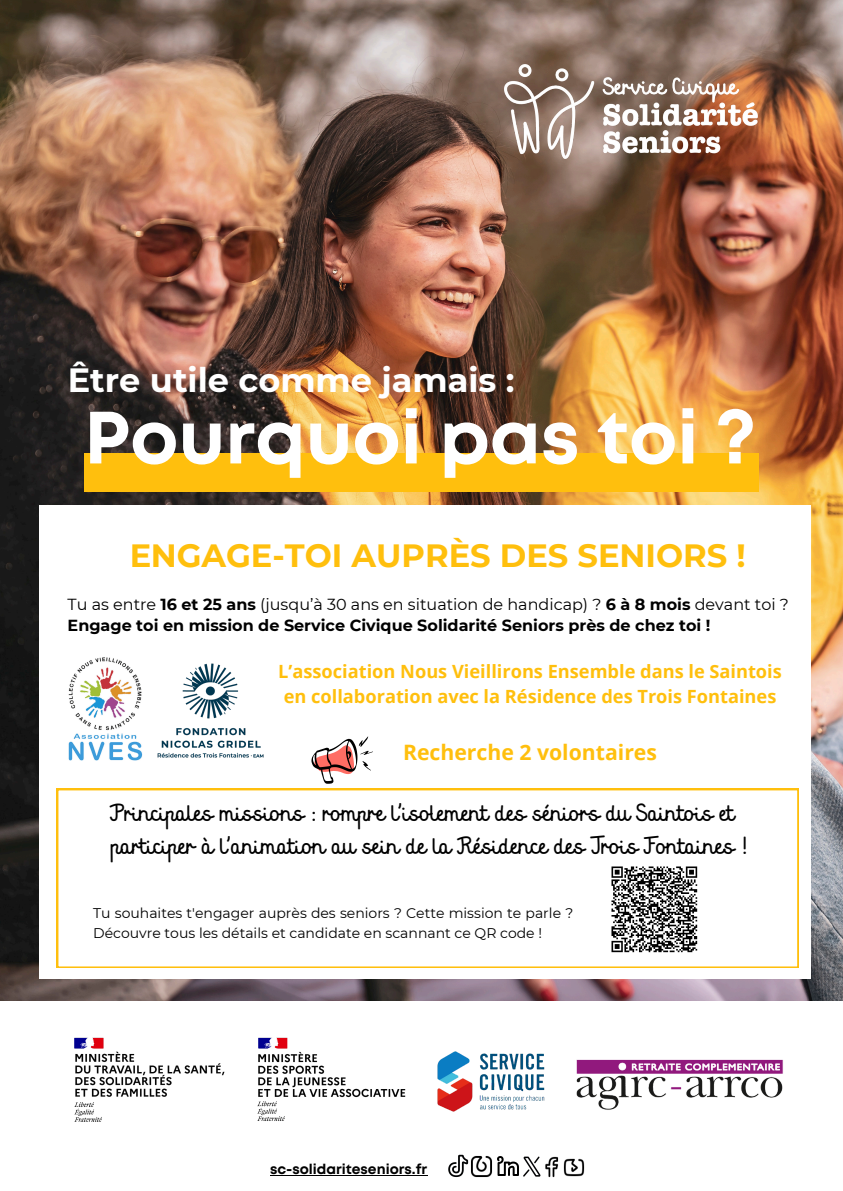
<style>
.page{position:relative;width:843px;height:1191px;background:#fff}
.page>*{position:absolute;margin:0;border:0;box-sizing:border-box;transform-origin:0 0}
.t1{font:700 73.8px "Mont";color:#fff}
.t2{font:700 33.6px "Montserrat";color:#fff}
.t3{font:700 32.1px "Montserrat";color:#ffbf0d}
.t4{font:23.2px/32.2px "Mrs White";letter-spacing:-.02em;color:#000}
.t5{font:700 21.2px "Open Sans";color:#ffbf0d}
.t6{font:700 18.2px/24.7px "Open Sans";color:#ffbf0d}
.t7{font:700 16px/21.7px "Montserrat";color:#000}
.t8{font:14px/19.5px "Montserrat";color:#000}
.t9{font:700 14px "Mont";color:#000}
.s1{font-weight:400}
</style>
<div class="page">
<img style="left:0;top:0;width:842px;height:999px">
<div style="left:84px;top:453px;width:674px;height:38px;background:#ffbf0d"></div>
<div style="left:39px;top:505px;width:771px;height:473px;background:#fff"></div>
<svg style="left:57px;top:788px;width:741px;height:179px"></svg>
<img style="left:545px;top:1157px;width:14px;height:19px">
<img style="left:497px;top:1157px;width:22px;height:19px">
<img style="left:448px;top:1157px;width:44px;height:20px">
<img style="left:563px;top:1158px;width:21px;height:19px">
<img style="left:523px;top:1157px;width:18px;height:19px">
<img style="left:504px;top:64px;width:253px;height:95px">
<img style="left:74px;top:1037px;width:709px;height:120px">
<img style="left:68px;top:657px;width:75px;height:103px">
<img style="left:606px;top:861px;width:96px;height:96px">
<img style="left:157px;top:663px;width:107px;height:95px">
<svg style="left:311px;top:736px;width:62px;height:47px"></svg>
<svg style="left:270px;top:1175px;width:158px;height:1px"></svg>
<hr style="left:270px;top:1174px;width:157px;height:1px;background:#000">
<h2 class="t2" style="left:68px;top:359px;width:448px">Être utile comme jamais :</h2>
<h1 class="t1" style="left:84px;top:410px;width:673px">Pourquoi pas toi ?</h1>
<h3 class="t3" style="left:129px;top:535px;width:618px">ENGAGE-TOI AUPRÈS DES SENIORS !</h3>
<p class="t7" style="left:68px;top:593px;width:722px"><span class="s1">Tu as entre</span> 16 et 25 ans <span class="s1">(jusqu’à 30 ans en situation de handicap) ?</span> 6 à 8 mois <span class="s1">devant toi ?<br></span>Engage toi en mission de Service Civique Solidarité Seniors près de chez toi !</p>
<p class="t6" style="left:278px;top:658px;width:505px">L’association Nous Vieillirons Ensemble dans le Saintois en collaboration avec la Résidence des Trois Fontaines</p>
<h3 class="t5" style="left:403px;top:737px;width:255px">Recherche 2 volontaires</h3>
<h3 class="t4" style="left:111px;top:799px;width:637px">Principales missions : rompre l’isolement des séniors du Saintois et participer à l’animation au sein de la Résidence des Trois Fontaines !</h3>
<p class="t8" style="left:93px;top:903px;width:481px">Tu souhaites t'engager auprès des seniors ? Cette mission te parle ?<br>Découvre tous les détails et candidate en scannant ce QR code !</p>
<p class="t9" style="left:270px;top:1163px;width:158px">sc-solidariteseniors.fr</p>
</div>
